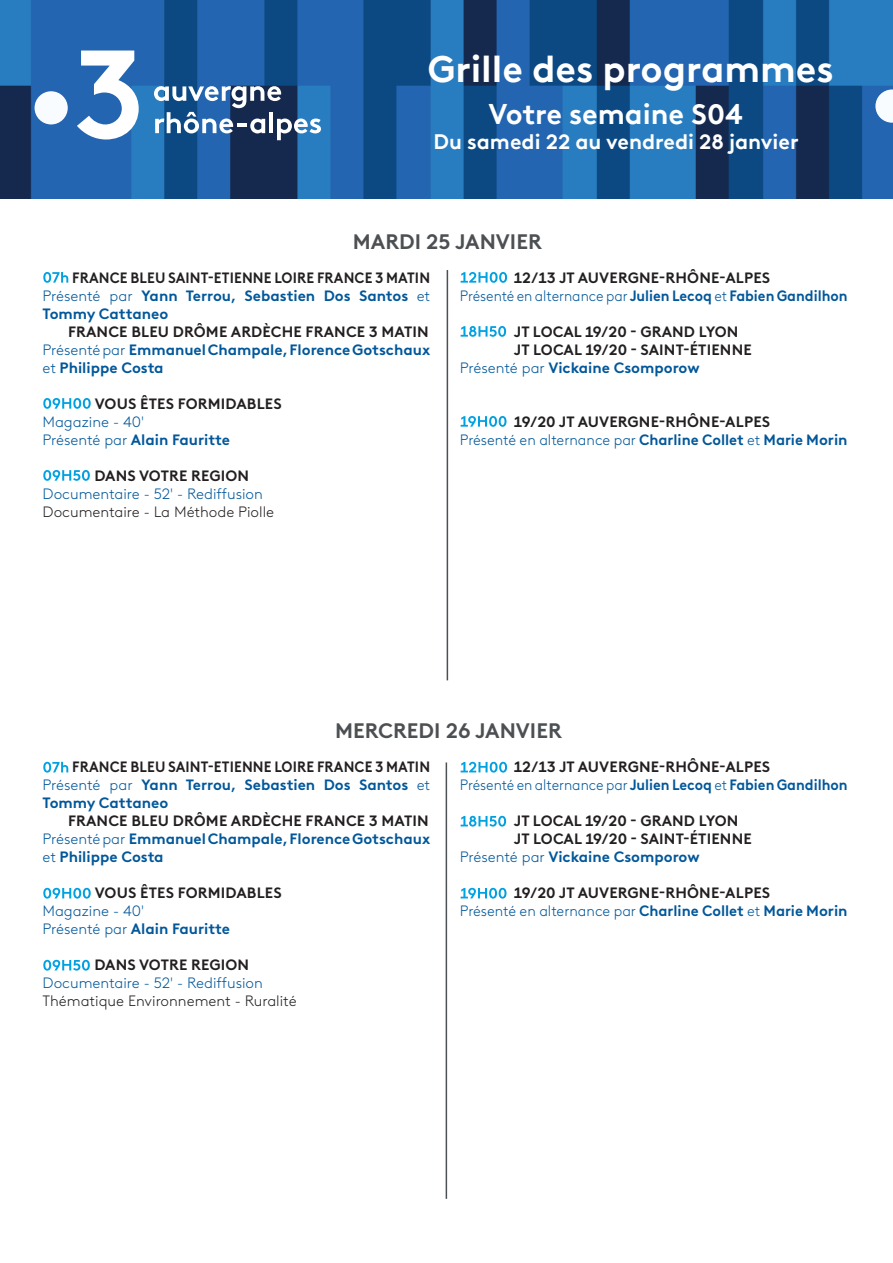
<style>
.page{position:relative;width:893px;height:1263px;background:#fff}
.page>*{position:absolute;margin:0;border:0;box-sizing:border-box;transform-origin:0 0}
.t1{font:700 37.5px "France TV Brown TT";color:#fff}
.t2{font:700 28.5px "France TV Brown TT";color:#fff}
.t3{font:700 21px "France TV Brown";color:#4d5053}
.t4{font:700 21px "France TV Brown TT";color:#fff}
.t5{font:700 15px "France TV Brown";letter-spacing:.01em;color:#231f20}
.t6{font:700 15px/18px "France TV Brown";color:#01579a}
.t7{font:300 15px "France TV Brown";color:#01579a}
.t8{font:700 15px "France TV Brown";color:#01579a;scale:.94 1}
.t9{font:700 15px "France TV Brown";letter-spacing:.01em;color:#231f20;scale:.93 1}
.t10{font:300 15px "France TV Brown";color:#231f20}
.s1{color:#fff}
.s2{font-weight:300}
.s3{font-weight:700}
</style>
<div class="page">
<img style="left:0;top:0;width:893px;height:199px">
<div style="left:35px;top:91px;width:33px;height:33px;background:#f9fcfe;border-radius:50%"></div>
<svg style="left:77px;top:51px;width:62px;height:88px"></svg>
<svg style="left:154px;top:86px;width:167px;height:54px"></svg>
<svg style="left:875px;top:89px;width:18px;height:34px"></svg>
<hr style="left:447px;top:270px;width:1px;height:410px;background:#4d5053">
<hr style="left:446px;top:762px;width:1px;height:437px;background:#4d5053">
<p class="t1" style="left:427px;top:40px;width:408px">Grille des programmes</p>
<p class="t2" style="left:488px;top:92px;width:256px">Votre semaine S04</p>
<p class="t4" style="left:434px;top:126px;width:366px">Du samedi 22 au vendredi 28 janvier</p>
<p class="t3" style="left:353px;top:226px;width:190px">MARDI 25 JANVIER</p>
<p class="t9" style="left:43px;top:266px;width:418px"><span class="s1">07h</span> FRANCE BLEU SAINT-ETIENNE LOIRE FRANCE 3 MATIN</p>
<p class="t6" style="left:43px;top:285px;width:389px"><span class="s2">Présenté par</span> Yann Terrou, Sebastien Dos Santos <span class="s2">et<br></span>Tommy Cattaneo</p>
<p class="t5" style="left:68px;top:320px;width:362px">FRANCE BLEU DRÔME ARDÈCHE FRANCE 3 MATIN</p>
<p class="t6" style="left:43px;top:339px;width:389px"><span class="s2">Présenté par</span> Emmanuel Champale, Florence Gotschaux <span class="s2">et</span> Philippe Costa</p>
<p class="t5" style="left:43px;top:392px;width:241px"><span class="s1">09H00</span> VOUS ÊTES FORMIDABLES</p>
<p class="t7" style="left:43px;top:411px;width:103px">Magazine - 40'</p>
<p class="t6" style="left:43px;top:429px;width:189px"><span class="s2">Présenté par</span> Alain Fauritte</p>
<p class="t5" style="left:43px;top:464px;width:208px"><span class="s1">09H50</span> DANS VOTRE REGION</p>
<p class="t7" style="left:43px;top:483px;width:222px">Documentaire - 52' - Rediffusion</p>
<p class="t10" style="left:43px;top:501px;width:233px">Documentaire - La Méthode Piolle</p>
<p class="t5" style="left:460px;top:266px;width:312px"><span class="s1">12H00</span> 12/13 JT AUVERGNE-RHÔNE-ALPES</p>
<p class="t8" style="left:460px;top:284px;width:414px"><span class="s2">Présenté en alternance par</span> Julien Lecoq <span class="s2">et</span> Fabien Gandilhon</p>
<p class="t5" style="left:460px;top:320px;width:280px"><span class="s1">18H50</span> JT LOCAL 19/20 - GRAND LYON</p>
<p class="t5" style="left:514px;top:338px;width:239px">JT LOCAL 19/20 - SAINT-ÉTIENNE</p>
<p class="t6" style="left:460px;top:357px;width:241px"><span class="s2">Présenté par</span> Vickaine Csomporow</p>
<p class="t5" style="left:460px;top:410px;width:312px"><span class="s1">19H00</span> 19/20 JT AUVERGNE-RHÔNE-ALPES</p>
<p class="t7" style="left:460px;top:429px;width:389px">Présenté en alternance par <span class="s3">Charline Collet</span> et <span class="s3">Marie Morin</span></p>
<p class="t3" style="left:335px;top:714px;width:228px">MERCREDI 26 JANVIER</p>
<p class="t9" style="left:43px;top:756px;width:418px"><span class="s1">07h</span> FRANCE BLEU SAINT-ETIENNE LOIRE FRANCE 3 MATIN</p>
<p class="t6" style="left:43px;top:775px;width:389px"><span class="s2">Présenté par</span> Yann Terrou, Sebastien Dos Santos <span class="s2">et<br></span>Tommy Cattaneo</p>
<p class="t5" style="left:68px;top:810px;width:362px">FRANCE BLEU DRÔME ARDÈCHE FRANCE 3 MATIN</p>
<p class="t6" style="left:43px;top:829px;width:389px"><span class="s2">Présenté par</span> Emmanuel Champale, Florence Gotschaux <span class="s2">et</span> Philippe Costa</p>
<p class="t5" style="left:43px;top:882px;width:241px"><span class="s1">09H00</span> VOUS ÊTES FORMIDABLES</p>
<p class="t7" style="left:43px;top:900px;width:103px">Magazine - 40'</p>
<p class="t6" style="left:43px;top:919px;width:189px"><span class="s2">Présenté par</span> Alain Fauritte</p>
<p class="t5" style="left:43px;top:954px;width:208px"><span class="s1">09H50</span> DANS VOTRE REGION</p>
<p class="t7" style="left:43px;top:972px;width:222px">Documentaire - 52' - Rediffusion</p>
<p class="t10" style="left:43px;top:990px;width:256px">Thématique Environnement - Ruralité</p>
<p class="t5" style="left:460px;top:756px;width:312px"><span class="s1">12H00</span> 12/13 JT AUVERGNE-RHÔNE-ALPES</p>
<p class="t8" style="left:460px;top:774px;width:414px"><span class="s2">Présenté en alternance par</span> Julien Lecoq <span class="s2">et</span> Fabien Gandilhon</p>
<p class="t5" style="left:460px;top:810px;width:280px"><span class="s1">18H50</span> JT LOCAL 19/20 - GRAND LYON</p>
<p class="t5" style="left:514px;top:828px;width:239px">JT LOCAL 19/20 - SAINT-ÉTIENNE</p>
<p class="t6" style="left:460px;top:847px;width:241px"><span class="s2">Présenté par</span> Vickaine Csomporow</p>
<p class="t5" style="left:460px;top:882px;width:312px"><span class="s1">19H00</span> 19/20 JT AUVERGNE-RHÔNE-ALPES</p>
<p class="t7" style="left:460px;top:900px;width:389px">Présenté en alternance par <span class="s3">Charline Collet</span> et <span class="s3">Marie Morin</span></p>
</div>
